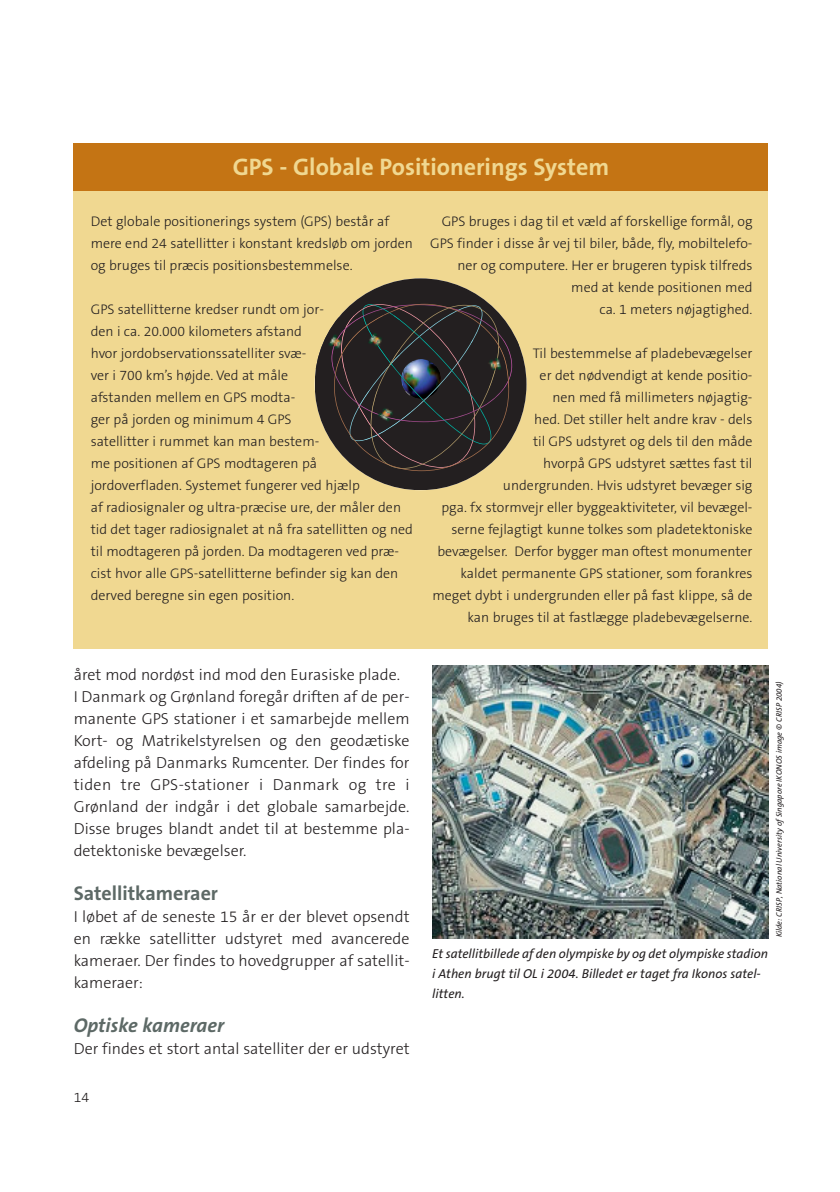
<style>
.page{position:relative;width:840px;height:1192px;background:#fff}
.page>*{position:absolute;margin:0;border:0;box-sizing:border-box;transform-origin:0 0}
.t1{font:700 24px "The Sans B7";color:#f0d891}
.t2{font:700 20px "The Sans B7";color:#5d6966}
.t3{font:italic 700 20px "The Sans B7";color:#5d6966}
.t4{font:300 16px/22px "The Sans B3";color:#231f20}
.t5{font:300 14px/22px "The Sans B3";color:#231f20}
.t6{font:italic 13px/20px "The Sans B5 Plain";color:#231f20}
.t7{font:italic 8px "The Sans B5 Plain";color:#231f20}
</style>
<div class="page">
<div style="left:74px;top:174px;width:694px;height:474px;background:#f0d891"></div>
<div style="left:74px;top:144px;width:694px;height:47px;background:#c47414"></div>
<img style="left:432px;top:666px;width:336px;height:272px">
<div style="left:315px;top:278px;width:211px;height:212px;background:#231f20;border-radius:50%"></div>
<img style="left:315px;top:326px;width:17px;height:43px">
<svg style="left:332px;top:304px;width:180px;height:167px"></svg>
<img style="left:489px;top:340px;width:6px;height:48px">
<img style="left:495px;top:340px;width:14px;height:48px">
<h1 class="t1" style="left:233px;top:155px;width:378px">GPS - Globale Positionerings System</h1>
<p class="t5" style="left:91px;top:211px;width:324px">Det globale positionerings system (GPS) består af mere end 24 satellitter i konstant kredsløb om jorden og bruges til præcis positionsbestemmelse.</p>
<p class="t5" style="left:91px;top:299px;width:324px">GPS satellitterne kredser rundt om jor-<br>den i ca. 20.000 kilometers afstand<br>hvor jordobservationssatelliter svæ-<br>ver i 700 km’s højde. Ved at måle<br>afstanden mellem en GPS modta-<br>ger på jorden og minimum 4 GPS<br>satellitter i rummet kan man bestem-<br>me positionen af GPS modtageren på<br>jordoverfladen. Systemet fungerer ved hjælp<br>af radiosignaler og ultra-præcise ure, der måler den tid det tager radiosignalet at nå fra satellitten og ned til modtageren på jorden. Da modtageren ved præ&shy;cist hvor alle GPS-satellitterne befinder sig kan den derved beregne sin egen position.</p>
<p class="t5" style="left:430px;top:211px;width:324px;text-align:right">GPS bruges i dag til et væld af forskellige formål, og GPS finder i disse år vej til biler, både, fly, mobiltelefo&shy;ner og computere. Her er brugeren typisk tilfreds med at kende positionen med<br>ca. 1 meters nøjagtighed.</p>
<p class="t5" style="left:432px;top:343px;width:322px;text-align:right">Til bestemmelse af pladebevægelser<br>er det nødvendigt at kende positio-<br>nen med få millimeters nøjagtig-<br>hed. Det stiller helt andre krav - dels<br>til GPS udstyret og dels til den måde<br>hvorpå GPS udstyret sættes fast til<br>undergrunden. Hvis udstyret bevæger sig<br>pga. fx stormvejr eller byggeaktiviteter, vil bevægel&shy;serne fejlagtigt kunne tolkes som pladetektoniske bevægelser. Derfor bygger man oftest monumenter kaldet permanente GPS stationer, som forankres meget dybt i undergrunden eller på fast klippe, så de kan bruges til at fastlægge pladebevægelserne.</p>
<p class="t4" style="left:74px;top:664px;width:337px">året mod nordøst ind mod den Eurasiske plade.<br>I Danmark og Grønland foregår driften af de per&shy;manente GPS stationer i et samarbejde mellem Kort- og Matrikelstyrelsen og den geodætiske afdeling på Danmarks Rumcenter. Der findes for tiden tre GPS-stationer i Danmark og tre i Grønland der indgår i det globale samarbejde.<br>Disse bruges blandt andet til at bestemme pla&shy;detektoniske bevægelser.</p>
<h2 class="t2" style="left:74px;top:883px;width:146px">Satellitkameraer</h2>
<p class="t4" style="left:74px;top:906px;width:337px;text-align:justify">I løbet af de seneste 15 år er der blevet opsendt en række satellitter udstyret med avancerede kameraer. Der findes to hovedgrupper af satellit&shy;kameraer:</p>
<h2 class="t3" style="left:74px;top:1015px;width:152px">Optiske kameraer</h2>
<p class="t4" style="left:74px;top:1038px;width:337px">Der findes et stort antal satelliter der er udstyret</p>
<p class="t5" style="left:74px;top:1087px;width:17px">14</p>
<p class="t6" style="left:432px;top:944px;width:337px">Et satellitbillede af den olympiske by og det olympiske stadion i Athen brugt til OL i 2004. Billedet er taget fra Ikonos satel&shy;litten.</p>
<p class="t7" style="left:775px;top:937px;width:258px;rotate:-90deg">Kilde: CRISP, National University of Singapore IKONOS image © CRISP 2004)</p>
</div>
